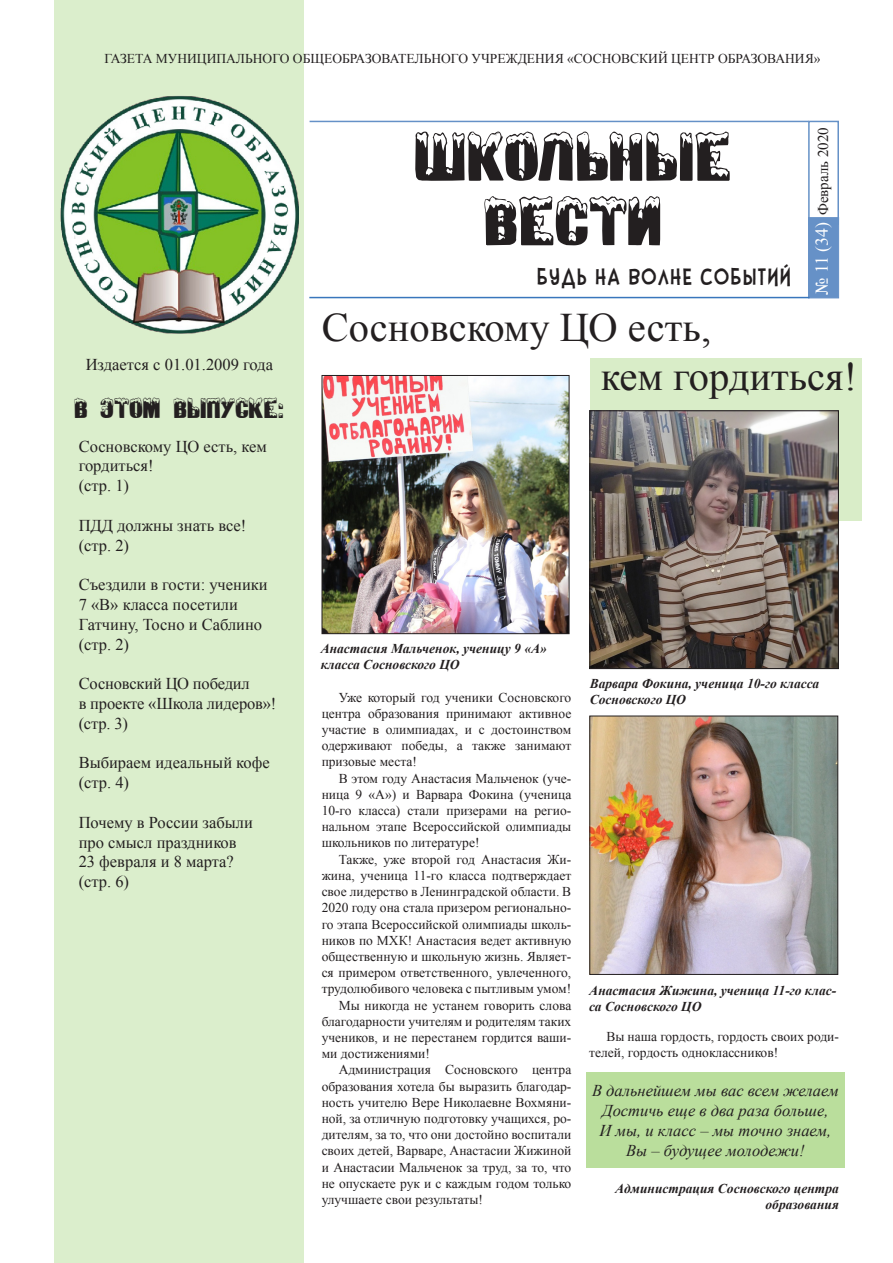
<style>
.page{position:relative;width:893px;height:1263px;background:#fff}
.page>*{position:absolute;margin:0;border:0;box-sizing:border-box;transform-origin:0 0}
.t1{font:61.5px "Zanesennyj";color:#231f20;scale:1.06 1}
.Заг{font:40.5px "Times New Roman";color:#231f20}
.t2{font:25.5px "mr Stupid Head BBG";letter-spacing:.09em;color:#231f20;scale:.89 1}
.Заг-2{font:25.5px "Zanesennyj";color:#231f20}
.t3{font:18px "Times New Roman";color:#fff}
.лид{font:16.5px/19.8px "Times New Roman";color:#231f20}
.текст{font:italic 16.5px "Times New Roman";color:#231f20}
.t4{font:15px "Times New Roman";color:#231f20}
.текст-2{font:13.5px/16.2px "Times New Roman";color:#231f20;text-align:justify}
.лид-2{font:italic 700 13.5px/16.2px "Times New Roman";color:#231f20}
</style>
<div class="page">
<div style="left:54px;top:0;width:250px;height:1263px;background:#dbeecc"></div>
<div style="left:590px;top:358px;width:271px;height:163px;background:#d9edc8"></div>
<div style="left:585px;top:1072px;width:259px;height:96px;background:#bade9c"></div>
<div style="left:808px;top:217px;width:31px;height:81px;background:#6691c7"></div>
<div style="left:808px;top:121px;width:31px;height:104px;border:2px solid #6591c7"></div>
<hr style="left:309px;top:297px;width:500px;height:1px;background:#3976bc">
<hr style="left:310px;top:121px;width:499px;height:1px;background:#6591c7">
<img style="left:60px;top:95px;width:239px;height:239px">
<img style="left:591px;top:717px;width:245px;height:256px">
<div style="left:589px;top:715px;width:249px;height:260px;border:1px solid #231f20"></div>
<img style="left:324px;top:377px;width:243px;height:255px">
<div style="left:322px;top:375px;width:247px;height:259px;border:1px solid #231f20"></div>
<img style="left:591px;top:412px;width:246px;height:255px">
<div style="left:589px;top:410px;width:250px;height:259px;border:1px solid #231f20"></div>
<p class="текст-2" style="left:104px;top:51px;width:717px">ГАЗЕТА МУНИЦИПАЛЬНОГО ОБЩЕОБРАЗОВАТЕЛЬНОГО УЧРЕЖДЕНИЯ «СОСНОВСКИЙ ЦЕНТР ОБРАЗОВАНИЯ»</p>
<p class="лид" style="left:86px;top:354px;width:189px">Издается с 01.01.2009 года</p>
<p class="Заг-2" style="left:74px;top:394px;width:212px">В этом выпуске:</p>
<p class="лид" style="left:79px;top:436px;width:190px">Сосновскому ЦО есть, кем гордиться!</p>
<p class="лид" style="left:79px;top:475px;width:52px">(стр. 1)</p>
<p class="лид" style="left:79px;top:515px;width:169px">ПДД должны знать все!</p>
<p class="лид" style="left:79px;top:535px;width:52px">(стр. 2)</p>
<p class="лид" style="left:79px;top:574px;width:191px">Съездили в гости: ученики<br>7 «В» класса посетили</p>
<p class="лид" style="left:79px;top:614px;width:185px">Гатчину, Тосно и Саблино</p>
<p class="лид" style="left:79px;top:634px;width:52px">(стр. 2)</p>
<p class="лид" style="left:79px;top:673px;width:173px">Сосновский ЦО победил</p>
<p class="лид" style="left:79px;top:693px;width:199px">в проекте «Школа лидеров»!</p>
<p class="лид" style="left:79px;top:713px;width:51px">(стр. 3)</p>
<p class="лид" style="left:79px;top:753px;width:193px">Выбираем идеальный кофе</p>
<p class="лид" style="left:79px;top:772px;width:52px">(стр. 4)</p>
<p class="лид" style="left:79px;top:812px;width:176px">Почему в России забыли про смысл праздников</p>
<p class="лид" style="left:79px;top:852px;width:157px">23 февраля и 8 марта?</p>
<p class="лид" style="left:79px;top:871px;width:52px">(стр. 6)</p>
<p class="t1" style="left:415px;top:123px;width:301px">Школьные</p>
<p class="t1" style="left:484px;top:188px;width:169px">Вести</p>
<p class="t2" style="left:538px;top:263px;width:286px">Будь на волне событий</p>
<p class="t4" style="left:813px;top:215px;width:89px;rotate:-90deg">Февраль 2020</p>
<p class="t3" style="left:810px;top:295px;width:75px;rotate:-90deg">№ 11 (34)</p>
<p class="Заг" style="left:322px;top:301px;width:391px">Сосновскому ЦО есть,</p>
<p class="Заг" style="left:601px;top:349px;width:258px">кем гордиться!</p>
<p class="лид-2" style="left:321px;top:640px;width:228px">Анастасия Мальченок, ученицу 9 «А» класса Сосновского ЦО</p>
<p class="текст-2" style="left:322px;top:689px;width:251px;text-indent:17px">Уже который год ученики Сосновского центра образования принимают активное участие в олимпиадах, и с достоинством одерживают победы, а также занимают призовые места!</p>
<p class="текст-2" style="left:322px;top:770px;width:251px;text-indent:17px">В этом году Анастасия Мальченок (уче&shy;ница 9 «А») и Варвара Фокина (ученица 10-го класса) стали призерами на регио&shy;нальном этапе Всероссийской олимпиады школьников по литературе!</p>
<p class="текст-2" style="left:322px;top:851px;width:251px;text-indent:17px">Также, уже второй год Анастасия Жи&shy;жина, ученица 11-го класса подтверждает свое лидерство в Ленинградской области. В 2020 году она стала призером регионально&shy;го этапа Всероссийской олимпиады школь&shy;ников по МХК! Анастасия ведет активную общественную и школьную жизнь. Являет&shy;ся примером ответственного, увлеченного, трудолюбивого человека с пытливым умом!</p>
<p class="текст-2" style="left:322px;top:997px;width:251px;text-indent:17px">Мы никогда не устанем говорить слова благодарности учителям и родителям таких учеников, и не перестанем гордится ваши&shy;ми достижениями!</p>
<p class="текст-2" style="left:322px;top:1061px;width:251px;text-indent:17px">Администрация Сосновского центра образования хотела бы выразить благодар&shy;ность учителю Вере Николаевне Вохмяни&shy;ной, за отличную подготовку учащихся, ро&shy;дителям, за то, что они достойно воспитали своих детей, Варваре, Анастасии Жижиной и Анастасии Мальченок за труд, за то, что не опускаете рук и с каждым годом только улучшаете свои результаты!</p>
<p class="лид-2" style="left:590px;top:675px;width:231px">Варвара Фокина, ученица 10-го класса<br>Сосновского ЦО</p>
<p class="лид-2" style="left:589px;top:982px;width:248px">Анастасия Жижина, ученица 11-го клас&shy;са Сосновского ЦО</p>
<p class="текст-2" style="left:589px;top:1028px;width:251px;text-indent:17px">Вы наша гордость, гордость своих роди&shy;телей, гордость одноклассников!</p>
<p class="текст" style="left:592px;top:1079px;width:248px">В дальнейшем мы вас всем желаем</p>
<p class="текст" style="left:602px;top:1099px;width:228px">Достичь еще в два раза больше,</p>
<p class="текст" style="left:599px;top:1119px;width:233px">И мы, и класс – мы точно знаем,</p>
<p class="текст" style="left:626px;top:1139px;width:180px">Вы – будущее молодежи!</p>
<p class="лид-2" style="left:615px;top:1179px;width:225px;text-align:right">Администрация Сосновского центра образования</p>
</div>
